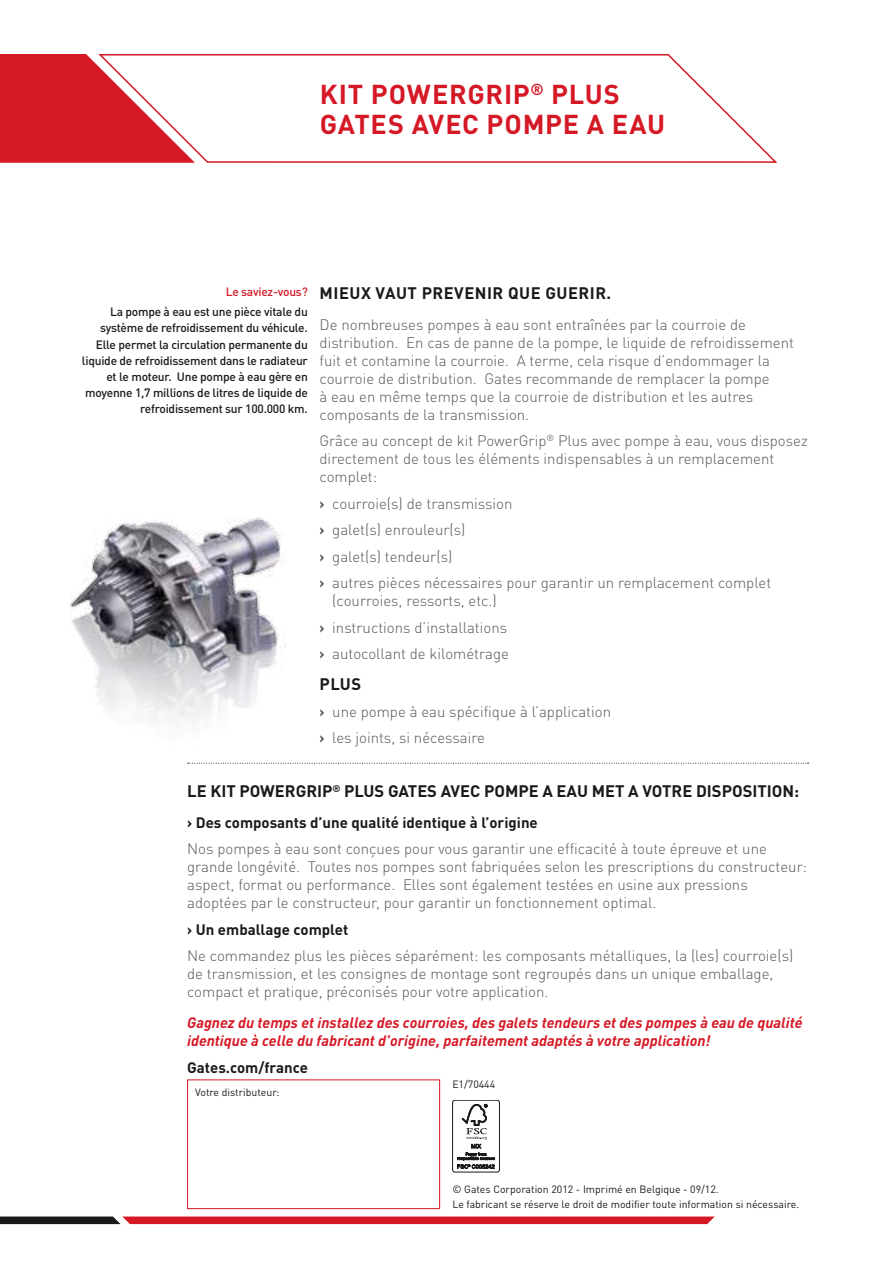
<style>
.page{position:relative;width:893px;height:1263px;background:#fff}
.page>*{position:absolute;margin:0;border:0;box-sizing:border-box;transform-origin:0 0}
.t1{font:700 27px/30px "DIN Pro";letter-spacing:.025em;color:#d51825}
.t2{font:700 16.5px "DIN Pro";color:#1a1a18}
.t3{font:700 16.5px "DIN Pro";letter-spacing:.03em;color:#1a1a18}
.t4{font:300 15px/18px "DIN Pro";color:#565656}
.t5{font:italic 700 15px/18px "DIN Pro";color:#d51825}
.t6{font:700 15px "DIN Pro";color:#1a1a18}
.t7{font:500 12px/16.2px "DIN Pro";letter-spacing:-.02em;color:#1a1a18;text-align:right}
.t8{font:500 12px "DIN Pro";letter-spacing:-.02em;color:#d51825}
.t9{font:10.5px/15.1px "DIN Pro";color:#1a1a18}
.s1{font-weight:700}
</style>
<div class="page">
<svg style="left:195px;top:54px;width:583px;height:109px"></svg>
<svg style="left:0;top:54px;width:195px;height:109px"></svg>
<svg style="left:0;top:1216px;width:715px;height:8px;background:#bc2b35"></svg>
<div style="left:187px;top:1079px;width:253px;height:130px;border:1px solid #d51825"></div>
<img style="left:69px;top:517px;width:231px;height:247px">
<div style="left:452px;top:1100px;width:48px;height:72px;border:1px solid #1a1a18;border-radius:2px"></div>
<svg style="left:457px;top:1104px;width:38px;height:65px"></svg>
<svg style="left:188px;top:763px;width:620px;height:1px"></svg>
<h1 class="t1" style="left:320px;top:76px;width:347px">KIT POWERGRIP<sup>®</sup> PLUS<br>GATES AVEC POMPE A EAU</h1>
<p class="t8" style="left:226px;top:282px;width:84px">Le saviez-vous?</p>
<p class="t7" style="left:82px;top:302px;width:227px">La pompe à eau est une pièce vitale du système de refroidissement du véhicule.<br>Elle permet la circulation permanente du liquide de refroidissement dans le radiateur et le moteur. Une pompe à eau gère en moyenne 1,7 millions de litres de liquide de refroidissement sur 100.000 km.</p>
<p class="t3" style="left:320px;top:279px;width:293px">MIEUX VAUT PREVENIR QUE GUERIR.</p>
<p class="t4" style="left:320px;top:314px;width:476px">De nombreuses pompes à eau sont entraînées par la courroie de distribution. En cas de panne de la pompe, le liquide de refroidissement fuit et contamine la courroie. A terme, cela risque d’endommager la courroie de distribution. Gates recommande de remplacer la pompe<br>à eau en même temps que la courroie de distribution et les autres composants de la transmission.</p>
<p class="t4" style="left:320px;top:431px;width:490px">Grâce au concept de kit PowerGrip<sup>®</sup> Plus avec pompe à eau, vous disposez directement de tous les éléments indispensables à un remplacement complet:</p>
<p class="t4" style="left:320px;top:489px;width:453px;line-height:26.5px"><span class="s1">›</span> courroie(s) de transmission<br><span class="s1">›</span> galet(s) enrouleur(s)<br><span class="s1">›</span> galet(s) tendeur(s)<br><span class="s1">›</span> autres pièces nécessaires pour garantir un remplacement complet</p>
<p class="t4" style="left:320px;top:586px;width:191px;line-height:26.5px;text-align:center">(courroies, ressorts, etc.)<br><span class="s1">›</span> instructions d’installations <span class="s1">›</span> autocollant de kilométrage</p>
<p class="t2" style="left:320px;top:670px;width:43px">PLUS</p>
<p class="t4" style="left:320px;top:697px;width:293px;line-height:26.5px"><span class="s1">›</span> une pompe à eau spécifique à l’application <span class="s1">›</span> les joints, si nécessaire</p>
<p class="t2" style="left:187px;top:777px;width:614px">LE KIT POWERGRIP<sup>®</sup> PLUS GATES AVEC POMPE A EAU MET A VOTRE DISPOSITION:</p>
<p class="t6" style="left:187px;top:810px;width:352px">› Des composants d’une qualité identique à l’origine</p>
<p class="t4" style="left:187px;top:839px;width:621px">Nos pompes à eau sont conçues pour vous garantir une efficacité à toute épreuve et une grande longévité. Toutes nos pompes sont fabriquées selon les prescriptions du constructeur: aspect, format ou performance. Elles sont également testées en usine aux pressions adoptées par le constructeur, pour garantir un fonctionnement optimal.</p>
<p class="t6" style="left:187px;top:917px;width:163px">› Un emballage complet</p>
<p class="t4" style="left:187px;top:946px;width:608px">Ne commandez plus les pièces séparément: les composants métalliques, la (les) courroie(s) de transmission, et les consignes de montage sont regroupés dans un unique emballage, compact et pratique, préconisés pour votre application.</p>
<p class="t5" style="left:187px;top:1012px;width:617px">Gagnez du temps et installez des courroies, des galets tendeurs et des pompes à eau de qualité identique à celle du fabricant d’origine, parfaitement adaptés à votre application!</p>
<p class="t6" style="left:187px;top:1055px;width:122px">Gates.com/france</p>
<p class="t9" style="left:195px;top:1083px;width:86px">Votre distributeur:</p>
<p class="t9" style="left:452px;top:1075px;width:44px">E1/70444</p>
<p class="t9" style="left:452px;top:1180px;width:348px">© Gates Corporation 2012 - Imprimé en Belgique - 09/12.<br>Le fabricant se réserve le droit de modifier toute information si nécessaire.</p>
</div>
